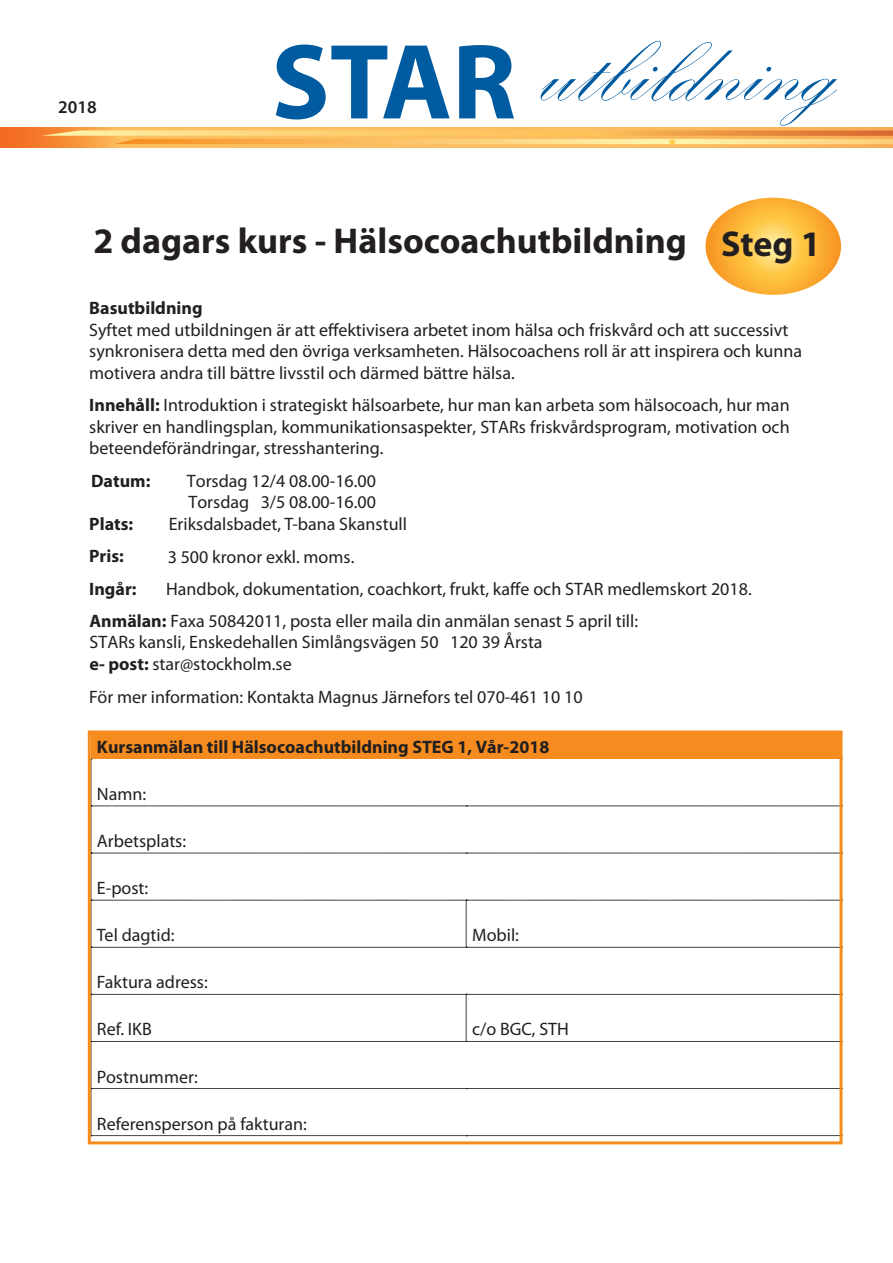
<style>
.page{position:relative;width:893px;height:1263px;background:#fff}
.page>*{position:absolute;margin:0;border:0;box-sizing:border-box;transform-origin:0 0}
.t1{font:108px "Kunstler Script";color:#015ba0}
.t2{font:700 108px "Myriad Pro";color:#015ba0}
.t3{font:700 36px "Myriad Pro";color:#231f20}
.t4{font:18px/21.6px "Myriad Pro";color:#231f20}
.t5{font:700 18px "Myriad Pro";color:#231f20}
.t6{font:600 18px "Myriad Pro";color:#231f20}
.s1{font-weight:700}
</style>
<div class="page">
<svg style="left:0;top:127px;width:893px;height:20px;background:#faaf55"></svg>
<svg style="left:41px;top:130px;width:852px;height:14px;background:#f9be65"></svg>
<svg style="left:705px;top:198px;width:136px;height:97px"></svg>
<div style="left:91px;top:733px;width:750px;height:26px;background:#f68c1f"></div>
<svg style="left:92px;top:759px;width:746px;height:377px"></svg>
<div style="left:88px;top:730px;width:754px;height:414px;border:3px solid #f68c1f"></div>
<p class="t6" style="left:58px;top:95px;width:40px">2018</p>
<p class="t2" style="left:271px;top:12px;width:246px">STAR</p>
<p class="t1" style="left:538px;top:10px;width:297px">utbildning</p>
<p class="t3" style="left:93px;top:218px;width:595px">2 dagars kurs - Hälsocoachutbildning</p>
<p class="t3" style="left:721px;top:221px;width:101px">Steg 1</p>
<p class="t5" style="left:89px;top:296px;width:115px">Basutbildning</p>
<p class="t4" style="left:89px;top:318px;width:714px">Syftet med utbildningen är att effektivisera arbetet inom hälsa och friskvård och att successivt synkronisera detta med den övriga verksamheten. Hälsocoachens roll är att inspirera och kunna motivera andra till bättre livsstil och därmed bättre hälsa.</p>
<p class="t4" style="left:89px;top:394px;width:702px;text-align:justify"><span class="s1">Innehåll:</span> Introduktion i strategiskt hälsoarbete, hur man kan arbeta som hälsocoach, hur man skriver en handlingsplan, kommunikationsaspekter, STARs friskvårdsprogram, motivation och beteendeförändringar, stresshantering.</p>
<p class="t5" style="left:91px;top:470px;width:61px">Datum:</p>
<p class="t4" style="left:187px;top:471px;width:191px;line-height:20.5px">Torsdag 12/4 08.00-16.00<br>Torsdag 3/5 08.00-16.00</p>
<p class="t5" style="left:89px;top:512px;width:45px">Plats:</p>
<p class="t4" style="left:169px;top:513px;width:240px">Eriksdalsbadet, T-bana Skanstull</p>
<p class="t5" style="left:89px;top:545px;width:36px">Pris:</p>
<p class="t4" style="left:168px;top:545px;width:188px">3 500 kronor exkl. moms.</p>
<p class="t5" style="left:89px;top:577px;width:49px">Ingår:</p>
<p class="t4" style="left:166px;top:578px;width:587px">Handbok, dokumentation, coachkort, frukt, kaffe och STAR medlemskort 2018.</p>
<p class="t4" style="left:90px;top:609px;width:550px"><span class="s1">Anmälan:</span> Faxa 50842011, posta eller maila din anmälan senast 5 april till:<br>STARs kansli, Enskedehallen Simlångsvägen 50 120 39 Årsta<br><span class="s1">e- post:</span> star@stockholm.se</p>
<p class="t4" style="left:89px;top:686px;width:495px">För mer information: Kontakta Magnus Järnefors tel 070-461 10 10</p>
<p class="t5" style="left:97px;top:735px;width:454px">Kursanmälan till Hälsocoachutbildning STEG 1, Vår-2018</p>
<p class="t4" style="left:97px;top:783px;width:51px">Namn:</p>
<p class="t4" style="left:97px;top:830px;width:91px">Arbetsplats:</p>
<p class="t4" style="left:97px;top:877px;width:53px">E-post:</p>
<p class="t4" style="left:97px;top:924px;width:79px">Tel dagtid:</p>
<p class="t4" style="left:472px;top:924px;width:48px">Mobil:</p>
<p class="t4" style="left:97px;top:971px;width:112px">Faktura adress:</p>
<p class="t4" style="left:97px;top:1018px;width:56px">Ref. IKB</p>
<p class="t4" style="left:472px;top:1018px;width:98px">c/o BGC, STH</p>
<p class="t4" style="left:97px;top:1065px;width:102px">Postnummer:</p>
<p class="t4" style="left:97px;top:1112px;width:211px">Referensperson på fakturan:</p>
</div>
